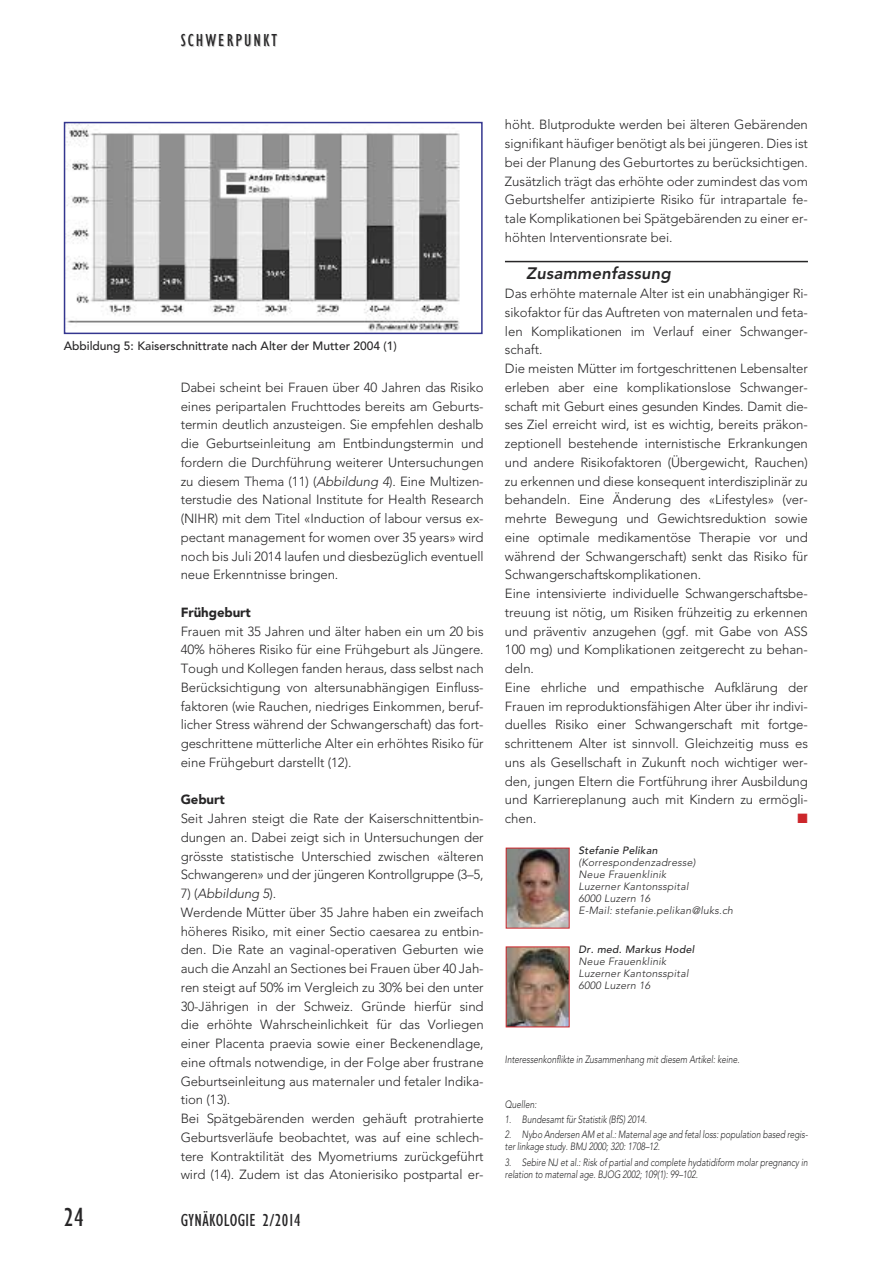
<style>
.page{position:relative;width:893px;height:1263px;background:#fff}
.page>*{position:absolute;margin:0;border:0;box-sizing:border-box;transform-origin:0 0}
.t1{font:condensed 27px "Gill Sans";color:#272627}
.t2{font:condensed 18px "Gill Sans";letter-spacing:.02em;color:#272627}
.t3{font:condensed 18px "Gill Sans";letter-spacing:.11em;color:#272627}
.t4{font:italic 800 16.5px "Avenir";letter-spacing:.01em;color:#272627}
.t5{font:13.5px "Zapf Dingbats";color:#cc262b}
.t6{font:300 13.2px/18.8px "Avenir";letter-spacing:-.005em;color:#272627;text-align:justify}
.t7{font:900 13.2px "Avenir";letter-spacing:-.005em;color:#272627}
.t8{font:500 12px "Avenir";color:#272627}
.t9{font:italic 300 10.5px/12px "Avenir";letter-spacing:-.005em;color:#272627;scale:.8 1}
.t10{font:italic 300 10.5px/12px "Avenir";letter-spacing:.02em;color:#272627}
.t11{font:italic 500 10.5px "Avenir";letter-spacing:.02em;color:#272627}
.s1{font-style:italic}
</style>
<div class="page">
<hr style="left:505px;top:261px;width:303px;height:1px;background:#272627">
<img style="left:508px;top:850px;width:60px;height:76px">
<div style="left:506px;top:848px;width:64px;height:80px;border:1px solid #cc262b"></div>
<img style="left:508px;top:948px;width:60px;height:77px">
<div style="left:506px;top:946px;width:64px;height:81px;border:1px solid #cc262b"></div>
<img style="left:67px;top:125px;width:393px;height:206px">
<div style="left:64px;top:122px;width:419px;height:212px;border:2px solid #34368f"></div>
<h2 class="t3" style="left:181px;top:33px;width:98px">SCHWERPUNKT</h2>
<p class="t8" style="left:64px;top:336px;width:335px">Abbildung 5: Kaiserschnittrate nach Alter der Mutter 2004 (1)</p>
<p class="t6" style="left:181px;top:378px;width:304px">Dabei scheint bei Frauen über 40 Jahren das Risiko eines peripartalen Fruchttodes bereits am Geburts&shy;termin deutlich anzusteigen. Sie empfehlen deshalb die Geburtseinleitung am Entbindungstermin und fordern die Durchführung weiterer Untersuchungen zu diesem Thema (11) (<span class="s1">Abbildung 4</span>). Eine Multizen&shy;terstudie des National Institute for Health Research (NIHR) mit dem Titel «Induction of labour versus ex&shy;pectant management for women over 35 years» wird noch bis Juli 2014 laufen und diesbezüglich eventuell neue Erkenntnisse bringen.</p>
<p class="t7" style="left:181px;top:601px;width:72px">Frühgeburt</p>
<p class="t6" style="left:181px;top:622px;width:304px">Frauen mit 35 Jahren und älter haben ein um 20 bis 40% höheres Risiko für eine Frühgeburt als Jüngere.<br>Tough und Kollegen fanden heraus, dass selbst nach Berücksichtigung von altersunabhängigen Einfluss&shy;faktoren (wie Rauchen, niedriges Einkommen, beruf&shy;licher Stress während der Schwangerschaft) das fort&shy;geschrittene mütterliche Alter ein erhöhtes Risiko für eine Frühgeburt darstellt (12).</p>
<p class="t7" style="left:181px;top:788px;width:46px">Geburt</p>
<p class="t6" style="left:181px;top:809px;width:304px">Seit Jahren steigt die Rate der Kaiserschnittentbin&shy;dungen an. Dabei zeigt sich in Untersuchungen der grösste statistische Unterschied zwischen «älteren Schwangeren» und der jüngeren Kontrollgruppe (3–5,</p>
<p class="t6" style="left:181px;top:884px;width:304px;text-align:left">7) (<span class="s1">Abbildung 5</span>).<br>Werdende Mütter über 35 Jahre haben ein zweifach höheres Risiko, mit einer Sectio caesarea zu entbin&shy;den. Die Rate an vaginal-operativen Geburten wie auch die Anzahl an Sectiones bei Frauen über 40 Jah&shy;ren steigt auf 50% im Vergleich zu 30% bei den unter 30-Jährigen in der Schweiz. Gründe hierfür sind die erhöhte Wahrscheinlichkeit für das Vorliegen einer Placenta praevia sowie einer Beckenendlage, eine oftmals notwendige, in der Folge aber frustrane Geburtseinleitung aus maternaler und fetaler Indika&shy;tion (13).<br>Bei Spätgebärenden werden gehäuft protrahierte Geburtsverläufe beobachtet, was auf eine schlech&shy;tere Kontraktilität des Myometriums zurückgeführt wird (14). Zudem ist das Atonierisiko postpartal er-</p>
<h1 class="t1" style="left:64px;top:1207px;width:22px">24</h1>
<h2 class="t2" style="left:181px;top:1213px;width:122px">GYNÄKOLOGIE 2/2014</h2>
<p class="t6" style="left:505px;top:115px;width:304px">höht. Blutprodukte werden bei älteren Gebärenden signifikant häufiger benötigt als bei jüngeren. Dies ist bei der Planung des Geburtortes zu berücksichtigen.<br>Zusätzlich trägt das erhöhte oder zumindest das vom Geburtshelfer antizipierte Risiko für intrapartale fe&shy;tale Komplikationen bei Spätgebärenden zu einer er&shy;höhten Interventionsrate bei.</p>
<p class="t4" style="left:526px;top:264px;width:146px">Zusammenfassung</p>
<p class="t6" style="left:505px;top:284px;width:304px;text-align:left">Das erhöhte maternale Alter ist ein unabhängiger Ri&shy;sikofaktor für das Auftreten von maternalen und feta&shy;len Komplikationen im Verlauf einer Schwanger&shy;schaft.<br>Die meisten Mütter im fortgeschrittenen Lebensalter erleben aber eine komplikationslose Schwanger&shy;schaft mit Geburt eines gesunden Kindes. Damit die&shy;ses Ziel erreicht wird, ist es wichtig, bereits präkon&shy;zeptionell bestehende internistische Erkrankungen und andere Risikofaktoren (Übergewicht, Rauchen) zu erkennen und diese konsequent interdisziplinär zu behandeln. Eine Änderung des «Lifestyles» (ver&shy;mehrte Bewegung und Gewichtsreduktion sowie eine optimale medikamentöse Therapie vor und während der Schwangerschaft) senkt das Risiko für Schwangerschaftskomplikationen.<br>Eine intensivierte individuelle Schwangerschaftsbe&shy;treuung ist nötig, um Risiken frühzeitig zu erkennen und präventiv anzugehen (ggf. mit Gabe von ASS 100 mg) und Komplikationen zeitgerecht zu behan&shy;deln.<br>Eine ehrliche und empathische Aufklärung der Frauen im reproduktionsfähigen Alter über ihr indivi&shy;duelles Risiko einer Schwangerschaft mit fortge&shy;schrittenem Alter ist sinnvoll. Gleichzeitig muss es uns als Gesellschaft in Zukunft noch wichtiger wer&shy;den, jungen Eltern die Fortführung ihrer Ausbildung und Karriereplanung auch mit Kindern zu ermögli&shy;chen.</p>
<p class="t5" style="left:798px;top:810px;width:12px">■</p>
<p class="t11" style="left:579px;top:844px;width:80px">Stefanie Pelikan</p>
<p class="t10" style="left:579px;top:856px;width:156px">(Korrespondenzadresse)<br>Neue Frauenklinik<br>Luzerner Kantonsspital<br>6000 Luzern 16<br>E-Mail: stefanie.pelikan@luks.ch</p>
<p class="t11" style="left:579px;top:943px;width:117px">Dr. med. Markus Hodel</p>
<p class="t10" style="left:579px;top:956px;width:111px">Neue Frauenklinik<br>Luzerner Kantonsspital<br>6000 Luzern 16</p>
<p class="t9" style="left:505px;top:1053px;width:295px">Interessenkonflikte in Zusammenhang mit diesem Artikel: keine.</p>
<p class="t9" style="left:505px;top:1098px;width:41px">Quellen:</p>
<p class="t9" style="left:505px;top:1113px;width:179px">1. Bundesamt für Statistik (BfS) 2014.</p>
<p class="t9" style="left:505px;top:1129px;width:380px">2. Nybo Andersen AM et al.: Maternal age and fetal loss: population based regis&shy;ter linkage study. BMJ 2000; 320: 1708–12.</p>
<p class="t9" style="left:505px;top:1156px;width:380px">3. Sebire NJ et al.: Risk of partial and complete hydatidiform molar pregnancy in relation to maternal age. BJOG 2002; 109(1): 99–102.</p>
</div>
